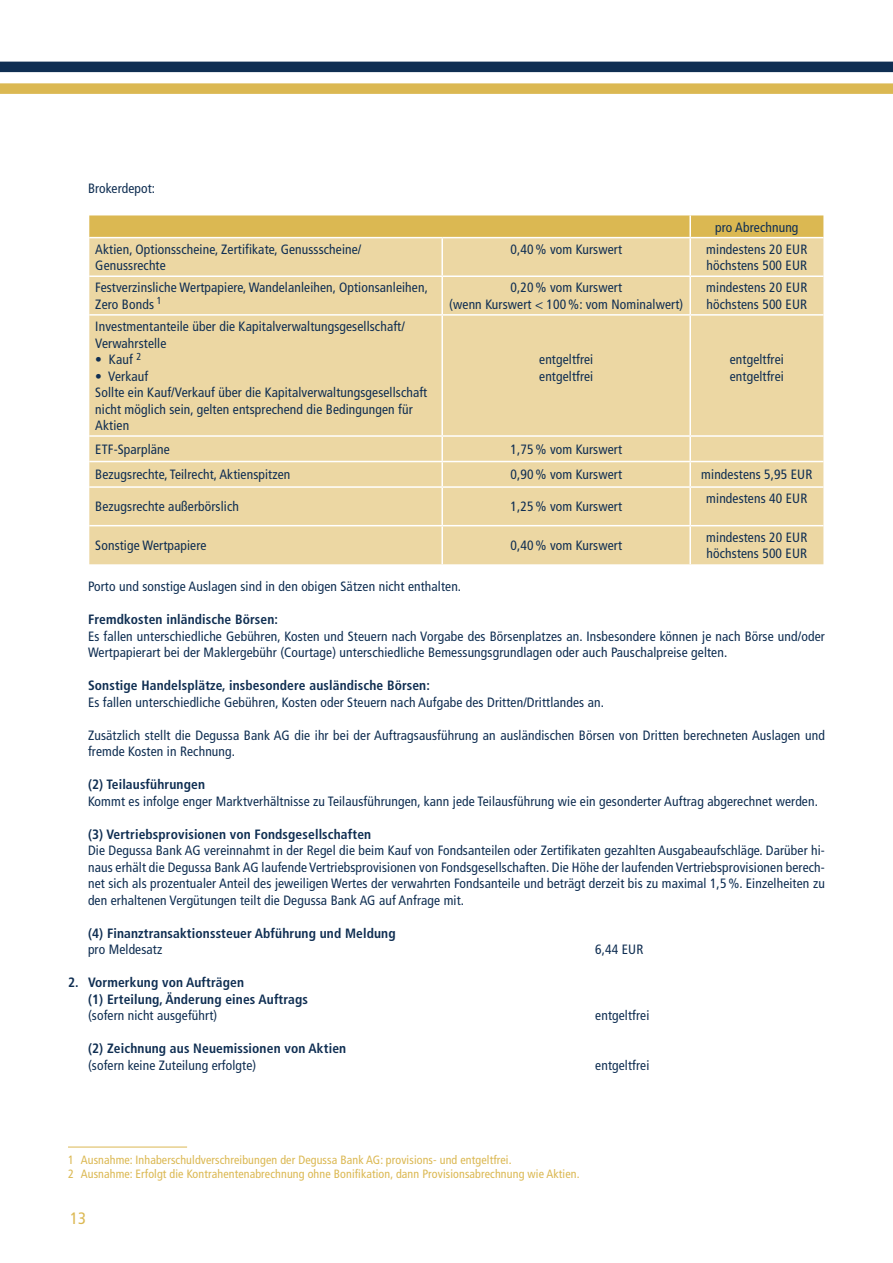
<style>
.page{position:relative;width:893px;height:1263px;background:#fff}
.page>*{position:absolute;margin:0;border:0;box-sizing:border-box;transform-origin:0 0}
.t1{font:condensed 16.5px "Frutiger LT Com";color:#dbb852}
.Grundschrift{font:condensed 13.5px/16.5px "Frutiger LT Com";letter-spacing:.01em;color:#0f2e52}
.Tabelle_Spalte_links{font:condensed 13.5px/16.5px "Frutiger LT Com";letter-spacing:.01em;color:#0f2e52}
.Tabelle_Spalte_zentr{font:condensed 13.5px "Frutiger LT Com";letter-spacing:.01em;color:#0f2e52}
.Grundschrift_fett_2{font:700 condensed 13.5px "Frutiger LT Com";letter-spacing:.01em;color:#0f2e52}
.Grundschrift_fett_1{font:700 condensed 13.5px "Frutiger LT Com";letter-spacing:.01em;color:#0f2e52}
.Fussnote{font:condensed 12px "Frutiger LT Com";letter-spacing:.01em;color:#dbb852}
.Fußnote_Zeile_1{font:condensed 12px "Frutiger LT Com";letter-spacing:.01em;color:#dbb852}
.s1{font-weight:700}
</style>
<div class="page">
<svg style="left:0;top:61px;width:893px;height:33px"></svg>
<svg style="left:89px;top:215px;width:734px;height:22px;background:#dcba57"></svg>
<div style="left:89px;top:238px;width:734px;height:326px;background:#ecd7a3"></div>
<hr style="left:689px;top:215px;width:2px;height:22px;background:#fff">
<hr style="left:441px;top:238px;width:2px;height:37px;background:#fff">
<hr style="left:689px;top:238px;width:2px;height:37px;background:#fff">
<hr style="left:89px;top:275px;width:353px;height:2px;background:#fff">
<hr style="left:442px;top:275px;width:248px;height:2px;background:#fff">
<hr style="left:441px;top:277px;width:2px;height:37px;background:#fff">
<hr style="left:690px;top:275px;width:133px;height:2px;background:#fff">
<hr style="left:689px;top:277px;width:2px;height:37px;background:#fff">
<hr style="left:89px;top:314px;width:353px;height:2px;background:#fff">
<hr style="left:442px;top:314px;width:248px;height:2px;background:#fff">
<hr style="left:441px;top:316px;width:2px;height:119px;background:#fff">
<hr style="left:690px;top:314px;width:133px;height:2px;background:#fff">
<hr style="left:689px;top:316px;width:2px;height:119px;background:#fff">
<hr style="left:89px;top:435px;width:353px;height:2px;background:#fff">
<hr style="left:442px;top:435px;width:248px;height:2px;background:#fff">
<hr style="left:441px;top:437px;width:2px;height:24px;background:#fff">
<hr style="left:690px;top:435px;width:133px;height:2px;background:#fff">
<hr style="left:689px;top:437px;width:2px;height:24px;background:#fff">
<hr style="left:89px;top:461px;width:353px;height:1px;background:#fff">
<hr style="left:442px;top:461px;width:248px;height:1px;background:#fff">
<hr style="left:441px;top:462px;width:2px;height:24px;background:#fff">
<hr style="left:690px;top:461px;width:133px;height:1px;background:#fff">
<hr style="left:689px;top:462px;width:2px;height:24px;background:#fff">
<hr style="left:89px;top:486px;width:353px;height:2px;background:#fff">
<hr style="left:442px;top:486px;width:248px;height:2px;background:#fff">
<hr style="left:441px;top:488px;width:2px;height:37px;background:#fff">
<hr style="left:690px;top:486px;width:133px;height:2px;background:#fff">
<hr style="left:689px;top:488px;width:2px;height:37px;background:#fff">
<hr style="left:89px;top:525px;width:353px;height:1px;background:#fff">
<hr style="left:442px;top:525px;width:248px;height:1px;background:#fff">
<hr style="left:441px;top:526px;width:2px;height:38px;background:#fff">
<hr style="left:690px;top:525px;width:133px;height:1px;background:#fff">
<hr style="left:689px;top:526px;width:2px;height:38px;background:#fff">
<hr style="left:68px;top:1147px;width:119px;height:1px;background:#dbb852">
<p class="Grundschrift" style="left:88px;top:180px;width:69px">Brokerdepot:</p>
<p class="Tabelle_Spalte_zentr" style="left:715px;top:219px;width:85px">pro Abrechnung</p>
<p class="Tabelle_Spalte_links" style="left:95px;top:241px;width:268px">Aktien, Optionsscheine, Zertifikate, Genussscheine/<br>Genussrechte</p>
<p class="Tabelle_Spalte_zentr" style="left:510px;top:241px;width:113px">0,40 % vom Kurswert</p>
<p class="Tabelle_Spalte_zentr" style="left:706px;top:241px;width:103px">mindestens 20 EUR</p>
<p class="Tabelle_Spalte_zentr" style="left:706px;top:258px;width:102px">höchstens 500 EUR</p>
<p class="Tabelle_Spalte_links" style="left:95px;top:280px;width:334px">Festverzinsliche Wertpapiere, Wandelanleihen, Optionsanleihen,<br>Zero Bonds <sup>1</sup></p>
<p class="Tabelle_Spalte_zentr" style="left:510px;top:280px;width:113px">0,20 % vom Kurswert</p>
<p class="Tabelle_Spalte_zentr" style="left:449px;top:296px;width:235px">(wenn Kurswert &lt; 100 %: vom Nominalwert)</p>
<p class="Tabelle_Spalte_links" style="left:95px;top:318px;width:311px">Investmentanteile über die Kapitalverwaltungsgesellschaft/<br>Verwahrstelle</p>
<p class="Tabelle_Spalte_links" style="left:95px;top:351px;width:47px">• Kauf <sup>2</sup></p>
<p class="Tabelle_Spalte_links" style="left:95px;top:368px;width:54px">• Verkauf</p>
<p class="Tabelle_Spalte_links" style="left:95px;top:384px;width:333px">Sollte ein Kauf/Verkauf über die Kapitalverwaltungsgesellschaft nicht möglich sein, gelten entsprechend die Bedingungen für<br>Aktien</p>
<p class="Tabelle_Spalte_zentr" style="left:539px;top:351px;width:56px">entgeltfrei</p>
<p class="Tabelle_Spalte_zentr" style="left:539px;top:368px;width:56px">entgeltfrei</p>
<p class="Tabelle_Spalte_zentr" style="left:706px;top:280px;width:103px">mindestens 20 EUR</p>
<p class="Tabelle_Spalte_zentr" style="left:706px;top:296px;width:102px">höchstens 500 EUR</p>
<p class="Tabelle_Spalte_zentr" style="left:730px;top:351px;width:56px">entgeltfrei</p>
<p class="Tabelle_Spalte_zentr" style="left:730px;top:368px;width:56px">entgeltfrei</p>
<p class="Tabelle_Spalte_links" style="left:95px;top:441px;width:76px">ETF-Sparpläne</p>
<p class="Tabelle_Spalte_zentr" style="left:510px;top:441px;width:113px">1,75 % vom Kurswert</p>
<p class="Tabelle_Spalte_links" style="left:95px;top:466px;width:197px">Bezugsrechte, Teilrecht, Aktienspitzen</p>
<p class="Tabelle_Spalte_zentr" style="left:510px;top:467px;width:113px">0,90 % vom Kurswert</p>
<p class="Tabelle_Spalte_zentr" style="left:701px;top:467px;width:113px">mindestens 5,95 EUR</p>
<p class="Tabelle_Spalte_links" style="left:95px;top:499px;width:145px">Bezugsrechte außerbörslich</p>
<p class="Tabelle_Spalte_zentr" style="left:510px;top:499px;width:113px">1,25 % vom Kurswert</p>
<p class="Tabelle_Spalte_zentr" style="left:706px;top:491px;width:103px">mindestens 40 EUR</p>
<p class="Tabelle_Spalte_links" style="left:95px;top:537px;width:113px">Sonstige Wertpapiere</p>
<p class="Tabelle_Spalte_zentr" style="left:510px;top:537px;width:113px">0,40 % vom Kurswert</p>
<p class="Tabelle_Spalte_zentr" style="left:706px;top:529px;width:103px">mindestens 20 EUR</p>
<p class="Tabelle_Spalte_zentr" style="left:706px;top:546px;width:102px">höchstens 500 EUR</p>
<p class="Grundschrift" style="left:88px;top:578px;width:375px">Porto und sonstige Auslagen sind in den obigen Sätzen nicht enthalten.</p>
<p class="Grundschrift" style="left:88px;top:611px;width:738px"><span class="s1">Fremdkosten inländische Börsen:<br></span>Es fallen unterschiedliche Gebühren, Kosten und Steuern nach Vorgabe des Börsenplatzes an. Insbesondere können je nach Börse und/oder<br>Wertpapierart bei der Maklergebühr (Courtage) unterschiedliche Bemessungsgrundlagen oder auch Pauschalpreise gelten.</p>
<p class="Grundschrift" style="left:88px;top:677px;width:518px"><span class="s1">Sonstige Handelsplätze, insbesondere ausländische Börsen:<br></span>Es fallen unterschiedliche Gebühren, Kosten oder Steuern nach Aufgabe des Dritten/Drittlandes an.</p>
<p class="Grundschrift" style="left:88px;top:727px;width:738px">Zusätzlich stellt die Degussa Bank AG die ihr bei der Auftragsausführung an ausländischen Börsen von Dritten berechneten Auslagen und fremde Kosten in Rechnung.</p>
<p class="Grundschrift_fett_2" style="left:88px;top:777px;width:118px">(2) Teilausführungen</p>
<p class="Grundschrift" style="left:88px;top:793px;width:731px">Kommt es infolge enger Marktverhältnisse zu Teilausführungen, kann jede Teilausführung wie ein gesonderter Auftrag abgerechnet werden.</p>
<p class="Grundschrift_fett_2" style="left:88px;top:826px;width:285px">(3) Vertriebsprovisionen von Fondsgesellschaften</p>
<p class="Grundschrift" style="left:88px;top:842px;width:738px;text-align:justify">Die Degussa Bank AG vereinnahmt in der Regel die beim Kauf von Fondsanteilen oder Zertifikaten gezahlten Ausgabeaufschläge. Darüber hi&shy;naus erhält die Degussa Bank AG laufende Vertriebsprovisionen von Fondsgesellschaften. Die Höhe der laufenden Vertriebsprovisionen berech&shy;net sich als prozentualer Anteil des jeweiligen Wertes der verwahrten Fondsanteile und beträgt derzeit bis zu maximal 1,5 %. Einzelheiten zu den erhaltenen Vergütungen teilt die Degussa Bank AG auf Anfrage mit.</p>
<p class="Grundschrift_fett_2" style="left:88px;top:925px;width:309px">(4) Finanztransaktionssteuer Abführung und Meldung</p>
<p class="Grundschrift" style="left:88px;top:941px;width:76px">pro Meldesatz</p>
<p class="Grundschrift" style="left:595px;top:941px;width:50px">6,44 EUR</p>
<p class="Grundschrift_fett_1" style="left:68px;top:975px;width:178px">2. Vormerkung von Aufträgen</p>
<p class="Grundschrift_fett_2" style="left:88px;top:991px;width:222px">(1) Erteilung, Änderung eines Auftrags</p>
<p class="Grundschrift" style="left:88px;top:1007px;width:131px">(sofern nicht ausgeführt)</p>
<p class="Grundschrift" style="left:595px;top:1007px;width:56px">entgeltfrei</p>
<p class="Grundschrift_fett_2" style="left:88px;top:1041px;width:260px">(2) Zeichnung aus Neuemissionen von Aktien</p>
<p class="Grundschrift" style="left:88px;top:1057px;width:170px">(sofern keine Zuteilung erfolgte)</p>
<p class="Grundschrift" style="left:595px;top:1057px;width:56px">entgeltfrei</p>
<p class="Fußnote_Zeile_1" style="left:68px;top:1153px;width:445px">1 Ausnahme: Inhaberschuldverschreibungen der Degussa Bank AG: provisions- und entgeltfrei.</p>
<p class="Fussnote" style="left:68px;top:1167px;width:513px">2 Ausnahme: Erfolgt die Kontrahentenabrechnung ohne Bonifikation, dann Provisionsabrechnung wie Aktien.</p>
<p class="t1" style="left:70px;top:1209px;width:17px">13</p>
</div>
